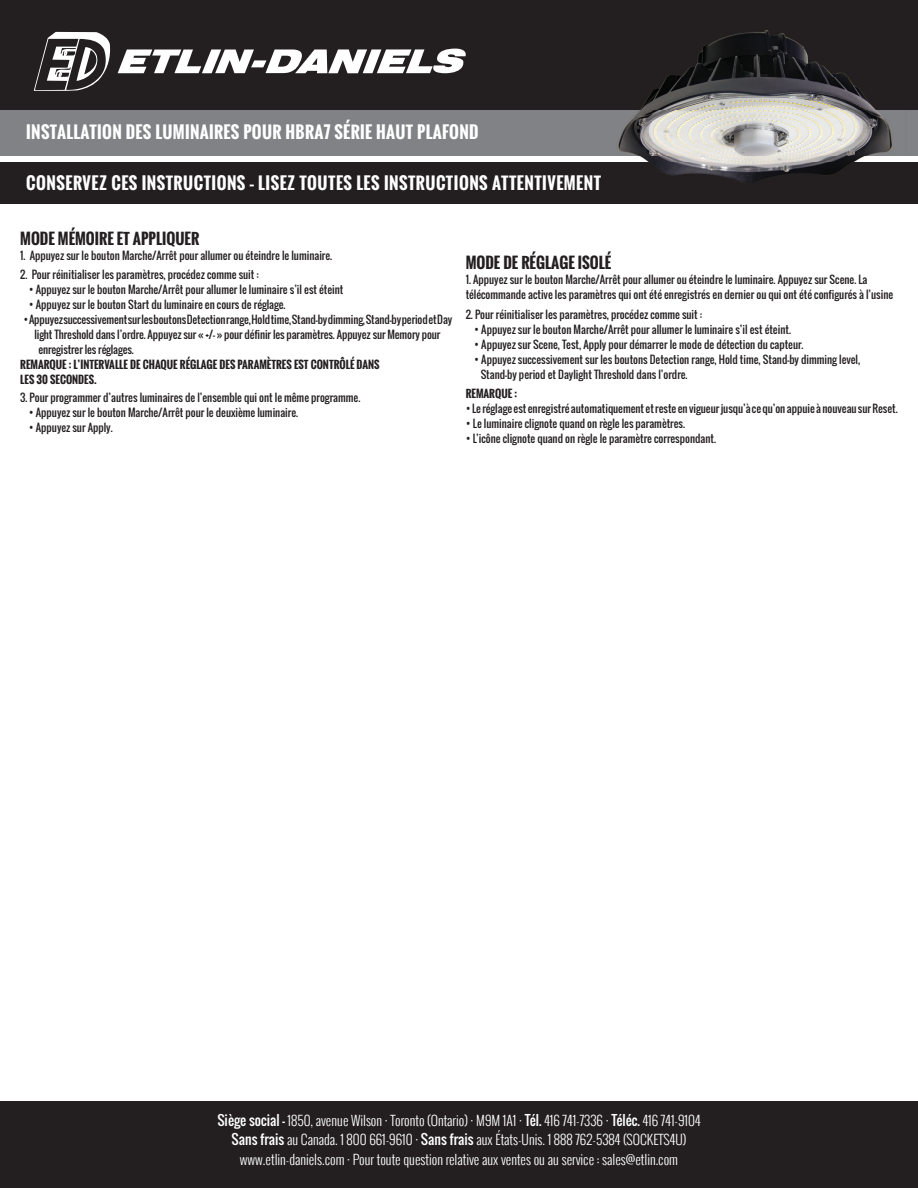
<style>
.page{position:relative;width:918px;height:1188px;background:#fff}
.page>*{position:absolute;margin:0;border:0;box-sizing:border-box;transform-origin:0 0}
.t1{font:700 16.5px "Oswald";letter-spacing:.03em;color:#fff}
.t2{font:700 15px "Oswald";color:#231f20}
.t3{font:300 13.5px/19.5px "Oswald";color:#fff;text-align:center}
.t4{font:10.5px/15px "Oswald";color:#231f20}
.t5{font:700 10.5px/15px "Oswald";color:#231f20}
.s1{font-weight:400}
</style>
<div class="page">
<div style="left:0;top:1101px;width:918px;height:87px;background:#231f20"></div>
<div style="left:0;top:46px;width:918px;height:110px;background:#808285"></div>
<div style="left:0;top:0;width:918px;height:109px;background:#231f20"></div>
<svg style="left:34px;top:32px;width:77px;height:59px"></svg>
<svg style="left:118px;top:49px;width:348px;height:24px"></svg>
<div style="left:0;top:163px;width:918px;height:41px;background:#231f20"></div>
<img style="left:601px;top:30px;width:306px;height:153px">
<h1 class="t1" style="left:26px;top:119px;width:454px">INSTALLATION DES LUMINAIRES POUR HBRA7 SÉRIE HAUT PLAFOND</h1>
<h1 class="t1" style="left:26px;top:171px;width:576px">CONSERVEZ CES INSTRUCTIONS – LISEZ TOUTES LES INSTRUCTIONS ATTENTIVEMENT</h1>
<h2 class="t2" style="left:20px;top:227px;width:181px">MODE MÉMOIRE ET APPLIQUER</h2>
<p class="t4" style="left:20px;top:247px;width:313px">1. Appuyez sur le bouton Marche/Arrêt pour allumer ou éteindre le luminaire.</p>
<p class="t4" style="left:20px;top:267px;width:240px">2. Pour réinitialiser les paramètres, procédez comme suit :</p>
<p class="t4" style="left:29px;top:282px;width:316px">• Appuyez sur le bouton Marche/Arrêt pour allumer le luminaire s’il est éteint</p>
<p class="t4" style="left:29px;top:297px;width:258px">• Appuyez sur le bouton Start du luminaire en cours de réglage.</p>
<p class="t4" style="left:23px;top:312px;width:430px">• Appuyez successivement sur les boutons Detection range, Hold time, Stand-by dimming, Stand-by period et Day</p>
<p class="t4" style="left:34px;top:327px;width:407px">light Threshold dans l’ordre. Appuyez sur « +/- » pour définir les paramètres. Appuyez sur Memory pour</p>
<p class="t4" style="left:38px;top:342px;width:97px">enregistrer les réglages.</p>
<p class="t5" style="left:20px;top:357px;width:361px">REMARQUE : L’INTERVALLE DE CHAQUE RÉGLAGE DES PARAMÈTRES EST CONTRÔLÉ DANS<br>LES 30 SECONDES.</p>
<p class="t4" style="left:20px;top:390px;width:342px">3. Pour programmer d’autres luminaires de l’ensemble qui ont le même programme.</p>
<p class="t4" style="left:29px;top:405px;width:271px">• Appuyez sur le bouton Marche/Arrêt pour le deuxième luminaire.</p>
<p class="t4" style="left:29px;top:420px;width:85px">• Appuyez sur Apply.</p>
<h2 class="t2" style="left:466px;top:251px;width:147px">MODE DE RÉGLAGE ISOLÉ</h2>
<p class="t4" style="left:466px;top:272px;width:429px">1. Appuyez sur le bouton Marche/Arrêt pour allumer ou éteindre le luminaire. Appuyez sur Scene. La télécommande active les paramètres qui ont été enregistrés en dernier ou qui ont été configurés à l’usine</p>
<p class="t4" style="left:466px;top:307px;width:238px">2. Pour réinitialiser les paramètres, procédez comme suit :</p>
<p class="t4" style="left:474px;top:322px;width:318px">• Appuyez sur le bouton Marche/Arrêt pour allumer le luminaire s’il est éteint.</p>
<p class="t4" style="left:474px;top:337px;width:331px">• Appuyez sur Scene, Test, Apply pour démarrer le mode de détection du capteur.</p>
<p class="t4" style="left:481px;top:352px;width:381px;text-indent:-6px">• Appuyez successivement sur les boutons Detection range, Hold time, Stand-by dimming level,<br>Stand-by period et Daylight Threshold dans l’ordre.</p>
<p class="t5" style="left:466px;top:386px;width:53px">REMARQUE :</p>
<p class="t4" style="left:466px;top:401px;width:434px">• Le réglage est enregistré automatiquement et reste en vigueur jusqu’à ce qu’on appuie à nouveau sur Reset.</p>
<p class="t4" style="left:466px;top:416px;width:221px">• Le luminaire clignote quand on règle les paramètres.</p>
<p class="t4" style="left:466px;top:431px;width:252px">• L’icône clignote quand on règle le paramètre correspondant.</p>
<p class="t3" style="left:217px;top:1110px;width:485px"><span class="s1">Siège social –</span> 1850, avenue Wilson · Toronto (Ontario) · M9M 1A1 · <span class="s1">Tél.</span> 416 741-7336 · <span class="s1">Téléc.</span> 416 741-9104<br><span class="s1">Sans frais</span> au Canada. 1 800 661-9610 · <span class="s1">Sans frais</span> aux États-Unis. 1 888 762-5384 (SOCKETS4U) www.etlin-daniels.com · Pour toute question relative aux ventes ou au service : sales@etlin.com</p>
</div>
